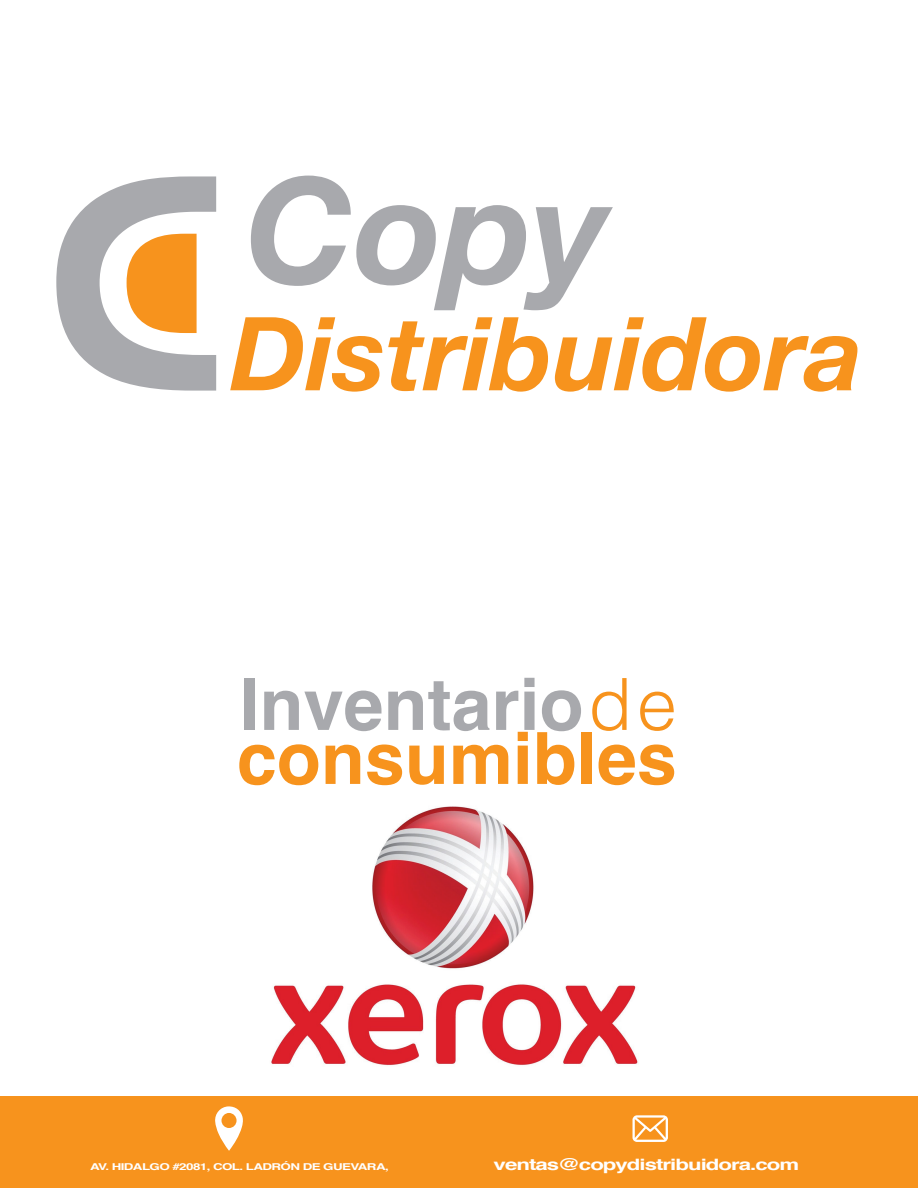
<style>
.page{position:relative;width:918px;height:1188px;background:#fff}
.page>*{position:absolute;margin:0;border:0;box-sizing:border-box;transform-origin:0 0}
.t1{font:700 72px/54px "Helvetica";color:#f7931d}
.t2{font:700 15.75px "Helvetica";letter-spacing:-.045em;color:#fff;scale:1.42 1}
.t3{font:700 9.45px "Helvetica";letter-spacing:-.045em;color:#fff;scale:1.42 1}
.s1{color:#a8a9ad}
.s2{font-weight:300}
</style>
<div class="page">
<svg style="left:251px;top:176px;width:362px;height:134px"></svg>
<svg style="left:230px;top:317px;width:152px;height:75px"></svg>
<svg style="left:388px;top:317px;width:160px;height:75px"></svg>
<svg style="left:555px;top:317px;width:303px;height:75px"></svg>
<svg style="left:56px;top:176px;width:160px;height:215px"></svg>
<div style="left:0;top:1096px;width:918px;height:92px;background:#f7931d"></div>
<svg style="left:633px;top:1115px;width:35px;height:27px"></svg>
<svg style="left:215px;top:1106px;width:28px;height:45px"></svg>
<img style="left:271px;top:806px;width:367px;height:260px">
<h1 class="t1" style="left:237px;top:679px;width:442px"><span class="s1">Inventario</span><span class="s2">de </span>consumibles</h1>
<p class="t3" style="left:90px;top:1159px;width:212px">AV. HIDALGO #2081, COL. LADRÓN DE GUEVARA,</p>
<h2 class="t2" style="left:494px;top:1152px;width:217px">ventas@copydistribuidora.com</h2>
</div>
